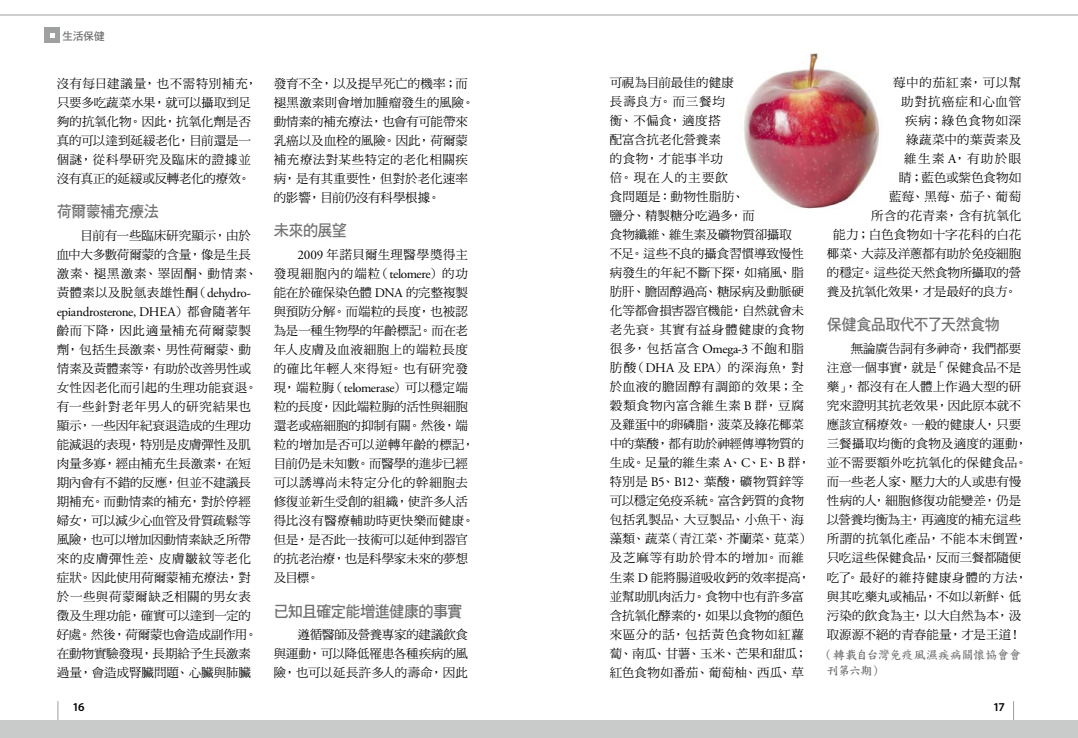
<style>
.page{position:relative;width:1078px;height:738px;background:#fff}
.page>*{position:absolute;margin:0;border:0;box-sizing:border-box;transform-origin:0 0}
.t1{font:16px "DF Hei Std W7";letter-spacing:-.045em;color:#727171;scale:.95 1}
.t2{font:13.1px "Adobe Garamond Pro";letter-spacing:-.025em;color:#000}
.t3{font:12.5px/19px "DF Ming Std W5";color:#000}
.t4{font:12.5px "DF Ming Std W5";letter-spacing:-.02em;color:#000}
.t5{font:12.5px "DF Ming Std W5";letter-spacing:.03em;color:#000}
.t6{font:12.5px "DF Ming Std W5";letter-spacing:.055em;color:#000}
.t7{font:12.5px "DF Ming Std W5";letter-spacing:.08em;color:#000}
.t8{font:12.5px "DF Ming Std W5";letter-spacing:.075em;color:#000}
.t9{font:12.5px "DF Ming Std W5";letter-spacing:.025em;color:#000}
.t10{font:12px/16.7px "DF Kai Shu Std W7";letter-spacing:-.02em;color:#727171}
.t11{font:600 12px "Myriad Pro";color:#000}
.t12{font:11px "DF Hei Std W7";color:#727171}
.s1{font-family:"Adobe Garamond Pro";font-size:13.1px}
.s2{font-family:"DF Ming Std W5";font-size:12.5px}
</style>
<div class="page">
<hr style="left:58px;top:700px;width:1px;height:37px;background:#9fa0a0">
<hr style="left:1013px;top:700px;width:1px;height:37px;background:#9fa0a0">
<div style="left:0;top:719px;width:1077px;height:18px;background:#c9caca"></div>
<hr style="left:0;top:15px;width:1077px;height:1px;background:#9fa0a0">
<div style="left:45px;top:28px;width:15px;height:15px;background:#9fa0a0"></div>
<svg style="left:50px;top:33px;width:5px;height:5px"></svg>
<img style="left:744px;top:53px;width:136px;height:156px">
<p class="t12" style="left:62px;top:30px;width:44px">生活保健</p>
<p class="t3" style="left:57px;top:73px;width:202px">沒有每日建議量，也不需特別補充，只要多吃蔬菜水果，就可以攝取到足夠的抗氧化物。因此，抗氧化劑是否真的可以達到延緩老化，目前還是一個謎，從科學研究及臨床的證據並沒有真正的延緩或反轉老化的療效。</p>
<p class="t1" style="left:57px;top:202px;width:109px">荷爾蒙補充療法</p>
<p class="t3" style="left:57px;top:225px;width:202px;text-indent:24px">目前有一些臨床研究顯示，由於血中大多數荷爾蒙的含量，像是生長激素、褪黑激素、睪固酮、動情素、黃體素以及脫氫表雄性酮（<span class="s1">dehydro-</span></p>
<p class="t2" style="left:57px;top:304px;width:196px">epiandrosterone, DHEA<span class="s2">）都會隨著年</span></p>
<p class="t3" style="left:57px;top:320px;width:202px">齡而下降，因此適量補充荷爾蒙製劑，包括生長激素、男性荷爾蒙、動情素及黃體素等，有助於改善男性或女性因老化而引起的生理功能衰退。有一些針對老年男人的研究結果也顯示，一些因年紀衰退造成的生理功能減退的表現，特別是皮膚彈性及肌肉量多寡，經由補充生長激素，在短期內會有不錯的反應，但並不建議長期補充。而動情素的補充，對於停經婦女，可以減少心血管及骨質疏鬆等風險，也可以增加因動情素缺乏所帶來的皮膚彈性差、皮膚皺紋等老化症狀。因此使用荷爾蒙補充療法，對於一些與荷蒙爾缺乏相關的男女表徵及生理功能，確實可以達到一定的好處。然後，荷爾蒙也會造成副作用。在動物實驗發現，長期給予生長激素過量，會造成腎臟問題、心臟與肺臟</p>
<p class="t3" style="left:274px;top:73px;width:202px">發育不全，以及提早死亡的機率；而褪黑激素則會增加腫瘤發生的風險。動情素的補充療法，也會有可能帶來乳癌以及血栓的風險。因此，荷爾蒙補充療法對某些特定的老化相關疾病，是有其重要性，但對於老化速率的影響，目前仍沒有科學根據。</p>
<p class="t1" style="left:274px;top:221px;width:79px">未來的展望</p>
<p class="t3" style="left:274px;top:244px;width:202px;text-indent:24px"><span class="s1">2009</span> 年諾貝爾生理醫學獎得主發現細胞內的端粒（<span class="s1">telomere</span>）的功能在於確保染色體 <span class="s1">DNA</span> 的完整複製與預防分解。而端粒的長度，也被認為是一種生物學的年齡標記。而在老年人皮膚及血液細胞上的端粒長度的確比年輕人來得短。也有研究發現，端粒脢（<span class="s1">telomerase</span>）可以穩定端粒的長度，因此端粒脢的活性與細胞還老或癌細胞的抑制有關。然後，端粒的增加是否可以逆轉年齡的標記，目前仍是未知數。而醫學的進步已經可以誘導尚未特定分化的幹細胞去修復並新生受創的組織，使許多人活得比沒有醫療輔助時更快樂而健康。但是，是否此一技術可以延伸到器官的抗老治療，也是科學家未來的夢想及目標。</p>
<p class="t1" style="left:274px;top:601px;width:200px">已知且確定能增進健康的事實</p>
<p class="t3" style="left:274px;top:624px;width:196px;text-align:justify;text-indent:24px">遵循醫師及營養專家的建議飲食與運動，可以降低罹患各種疾病的風險，也可以延長許多人的壽命，因此</p>
<p class="t3" style="left:609px;top:73px;width:202px">可視為目前最佳的健康<br>長壽良方。而三餐均<br>衡、不偏食，適度搭<br>配富含抗老化營養素<br>的食物，才能事半功<br>倍。現在人的主要飲<br>食問題是：動物性脂肪、<br>鹽分、精製糖分吃過多，而<br>食物纖維、維生素及礦物質卻攝取<br>不足。這些不良的攝食習慣導致慢性病發生的年紀不斷下探，如痛風、脂肪肝、膽固醇過高、糖尿病及動脈硬化等都會損害器官機能，自然就會未老先衰。其實有益身體健康的食物很多，包括富含 <span class="s1">Omega-3</span> 不飽和脂肪酸（<span class="s1">DHA</span> 及 <span class="s1">EPA</span>）的深海魚，對於血液的膽固醇有調節的效果；全穀類食物內富含維生素 <span class="s1">B</span> 群，豆腐及雞蛋中的卵磷脂，菠菜及綠花椰菜中的葉酸，都有助於神經傳導物質的生成。足量的維生素 <span class="s1">A</span>、<span class="s1">C</span>、<span class="s1">E</span>、<span class="s1">B</span> 群，特別是 <span class="s1">B5</span>、<span class="s1">B12</span>、葉酸，礦物質鋅等可以穩定免疫系統。富含鈣質的食物包括乳製品、大豆製品、小魚干、海藻類、蔬菜（青江菜、芥蘭菜、莧菜）及芝麻等有助於骨本的增加。而維生素 <span class="s1">D</span> 能將腸道吸收鈣的效率提高，並幫助肌肉活力。食物中也有許多富含抗氧化酵素的，如果以食物的顏色來區分的話，包括黃色食物如紅蘿蔔、南瓜、甘薯、玉米、芒果和甜瓜；紅色食物如番茄、葡萄柚、西瓜、草</p>
<p class="t6" style="left:892px;top:75px;width:129px">莓中的茄紅素，可以幫</p>
<p class="t7" style="left:900px;top:94px;width:122px">助對抗癌症和心血管</p>
<p class="t8" style="left:904px;top:113px;width:117px">疾病；綠色食物如深</p>
<p class="t9" style="left:905px;top:132px;width:116px">綠蔬菜中的葉黃素及</p>
<p class="t3" style="left:903px;top:149px;width:119px">維生素 <span class="s1">A</span>，有助於眼</p>
<p class="t3" style="left:898px;top:168px;width:123px">睛；藍色或紫色食物如</p>
<p class="t3" style="left:888px;top:187px;width:133px">藍莓、黑莓、茄子、葡萄</p>
<p class="t5" style="left:870px;top:208px;width:152px">所含的花青素，含有抗氧化</p>
<p class="t5" style="left:832px;top:227px;width:190px">能力；白色食物如十字花科的白花</p>
<p class="t4" style="left:826px;top:246px;width:196px">椰菜、大蒜及洋蔥都有助於免疫細胞</p>
<p class="t3" style="left:826px;top:263px;width:196px">的穩定。這些從天然食物所攝取的營</p>
<p class="t4" style="left:826px;top:284px;width:192px">養及抗氧化效果，才是最好的良方。</p>
<p class="t1" style="left:826px;top:315px;width:183px">保健食品取代不了天然食物</p>
<p class="t3" style="left:826px;top:339px;width:202px;text-indent:24px">無論廣告詞有多神奇，我們都要注意一個事實，就是「保健食品不是藥」，都沒有在人體上作過大型的研究來證明其抗老效果，因此原本就不應該宣稱療效。一般的健康人，只要三餐攝取均衡的食物及適度的運動，並不需要額外吃抗氧化的保健食品。而一些老人家、壓力大的人或患有慢性病的人，細胞修復功能變差，仍是以營養均衡為主，再適度的補充這些所謂的抗氧化產品，不能本末倒置，只吃這些保健食品，反而三餐都隨便吃了。最好的維持健康身體的方法，與其吃藥丸或補品，不如以新鮮、低污染的飲食為主，以大自然為本，汲取源源不絕的青春能量，才是王道！</p>
<p class="t10" style="left:826px;top:645px;width:196px;text-indent:-6px">（轉載自台灣免疫風濕疾病關懷協會會刊第六期）</p>
<p class="t11" style="left:72px;top:698px;width:14px">16</p>
<p class="t11" style="left:992px;top:698px;width:13px">17</p>
</div>
